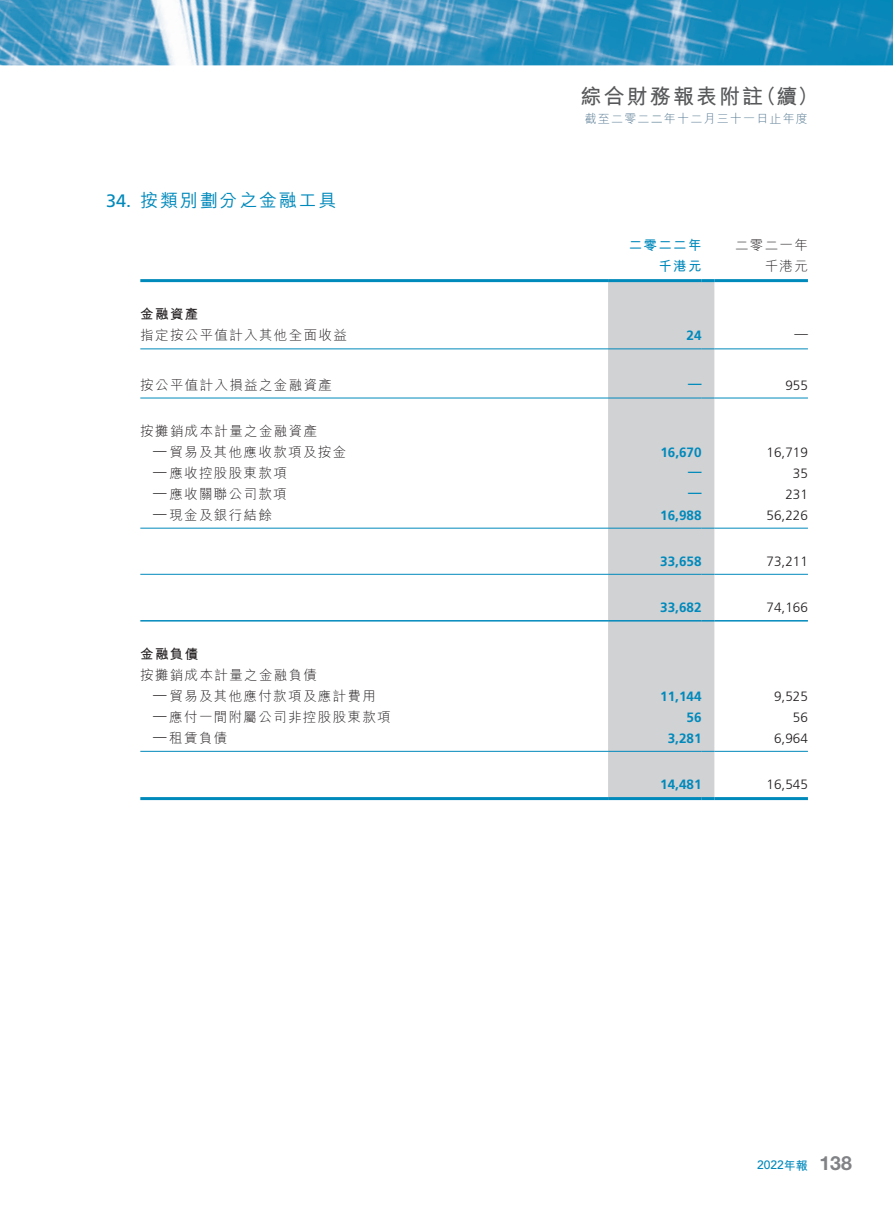
<style>
.page{position:relative;width:893px;height:1212px;background:#fff}
.page>*{position:absolute;margin:0;border:0;box-sizing:border-box;transform-origin:0 0}
.t1{font:700 21px "M Hei HK";letter-spacing:.1em;color:#57585a}
.t2{font:700 19.5px "Helvetica Neue LT Std";color:#808285}
.t3{font:500 18px "M Hei HK";letter-spacing:.1em;color:#0089bb}
.t4{font:18px "Frutiger LT Std";color:#0089bb}
.t5{font:300 13.5px "M Hei HK";letter-spacing:.1em;color:#231f20}
.t6{font:300 13.5px "Frutiger LT Std";color:#231f20}
.t7{font:700 13.5px "Frutiger LT Std";color:#0089bb}
.t8{font:700 13.5px "M Hei HK";letter-spacing:.1em;color:#0089bb}
.t9{font:700 13.5px "M Hei HK";letter-spacing:.1em;color:#231f20}
.t10{font:300 12px "M Hei HK";letter-spacing:.1em;color:#547891}
.t11{font:500 12px "Avenir LT Std";color:#0089bb}
.s1{color:#34617b}
.s2{font-family:"M Hei HK";font-weight:700}
</style>
<div class="page">
<img style="left:0;top:0;width:893px;height:65px">
<div style="left:608px;top:282px;width:106px;height:515px;background:#d1d2d4"></div>
<hr style="left:140px;top:348px;width:468px;height:1px;background:#0089bb">
<hr style="left:140px;top:398px;width:468px;height:1px;background:#0089bb">
<hr style="left:608px;top:348px;width:94px;height:1px;background:#0089bb">
<hr style="left:608px;top:398px;width:94px;height:1px;background:#0089bb">
<svg style="left:702px;top:348px;width:12px;height:1px"></svg>
<svg style="left:702px;top:398px;width:12px;height:1px"></svg>
<hr style="left:714px;top:348px;width:94px;height:1px;background:#0089bb">
<hr style="left:714px;top:398px;width:94px;height:1px;background:#0089bb">
<hr style="left:140px;top:528px;width:468px;height:1px;background:#0089bb">
<hr style="left:608px;top:528px;width:94px;height:1px;background:#0089bb">
<svg style="left:702px;top:528px;width:12px;height:1px"></svg>
<hr style="left:714px;top:528px;width:94px;height:1px;background:#0089bb">
<hr style="left:140px;top:574px;width:468px;height:1px;background:#0089bb">
<hr style="left:608px;top:574px;width:94px;height:1px;background:#0089bb">
<svg style="left:702px;top:574px;width:12px;height:1px"></svg>
<hr style="left:714px;top:574px;width:94px;height:1px;background:#0089bb">
<hr style="left:140px;top:751px;width:468px;height:1px;background:#0089bb">
<hr style="left:608px;top:751px;width:94px;height:1px;background:#0089bb">
<svg style="left:702px;top:751px;width:12px;height:1px"></svg>
<hr style="left:714px;top:751px;width:94px;height:1px;background:#0089bb">
<hr style="left:140px;top:620px;width:468px;height:1px;background:#0089bb">
<hr style="left:608px;top:620px;width:94px;height:1px;background:#0089bb">
<svg style="left:702px;top:620px;width:12px;height:1px"></svg>
<hr style="left:714px;top:620px;width:94px;height:1px;background:#0089bb">
<hr style="left:140px;top:279px;width:468px;height:3px;background:#0089bb">
<hr style="left:608px;top:279px;width:94px;height:3px;background:#0089bb">
<svg style="left:702px;top:279px;width:12px;height:3px"></svg>
<hr style="left:714px;top:279px;width:94px;height:3px;background:#0089bb">
<hr style="left:140px;top:797px;width:468px;height:3px;background:#0089bb">
<hr style="left:608px;top:797px;width:94px;height:3px;background:#0089bb">
<svg style="left:702px;top:797px;width:12px;height:3px"></svg>
<hr style="left:714px;top:797px;width:94px;height:3px;background:#0089bb">
<h3 class="t4" style="left:106px;top:191px;width:27px">34.</h3>
<h3 class="t3" style="left:140px;top:188px;width:198px">按類別劃分之金融工具</h3>
<p class="t9" style="left:140px;top:305px;width:60px">金融資產</p>
<p class="t5" style="left:140px;top:329px;width:208px">指定按公平值計入其他全面收益</p>
<p class="t5" style="left:140px;top:378px;width:193px">按公平值計入損益之金融資產</p>
<p class="t5" style="left:140px;top:424px;width:178px">按攤銷成本計量之金融資產</p>
<p class="t5" style="left:169px;top:445px;width:178px">貿易及其他應收款項及按金</p>
<p class="t6" style="left:153px;top:442px;width:15px">—</p>
<p class="t5" style="left:169px;top:466px;width:119px">應收控股股東款項</p>
<p class="t6" style="left:153px;top:463px;width:15px">—</p>
<p class="t5" style="left:169px;top:487px;width:119px">應收關聯公司款項</p>
<p class="t6" style="left:153px;top:484px;width:15px">—</p>
<p class="t5" style="left:169px;top:508px;width:104px">現金及銀行結餘</p>
<p class="t6" style="left:153px;top:505px;width:15px">—</p>
<p class="t9" style="left:140px;top:644px;width:60px">金融負債</p>
<p class="t5" style="left:140px;top:668px;width:178px">按攤銷成本計量之金融負債</p>
<p class="t5" style="left:169px;top:689px;width:208px">貿易及其他應付款項及應計費用</p>
<p class="t6" style="left:153px;top:686px;width:15px">—</p>
<p class="t5" style="left:169px;top:710px;width:223px">應付一間附屬公司非控股股東款項</p>
<p class="t6" style="left:153px;top:707px;width:15px">—</p>
<p class="t5" style="left:169px;top:731px;width:60px">租賃負債</p>
<p class="t6" style="left:153px;top:728px;width:15px">—</p>
<h1 class="t1" style="left:581px;top:81px;width:184px">綜合財務報表附註</h1>
<p class="t10" style="left:585px;top:112px;width:225px">截至二零二<span class="s1">二</span>年十二月三十一日止年度</p>
<h1 class="t1" style="left:755px;top:81px;width:64px">（續(</h1>
<p class="t8" style="left:629px;top:235px;width:74px">二零二二年</p>
<p class="t5" style="left:735px;top:238px;width:74px">二零二一年</p>
<p class="t8" style="left:658px;top:256px;width:45px">千港元</p>
<p class="t5" style="left:765px;top:259px;width:45px">千港元</p>
<p class="t7" style="left:687px;top:328px;width:17px">24</p>
<p class="t6" style="left:794px;top:326px;width:15px">—</p>
<p class="t7" style="left:688px;top:375px;width:15px">—</p>
<p class="t6" style="left:785px;top:377px;width:24px">955</p>
<p class="t7" style="left:660px;top:444px;width:43px">16,670</p>
<p class="t6" style="left:767px;top:444px;width:43px">16,719</p>
<p class="t7" style="left:688px;top:463px;width:15px">—</p>
<p class="t6" style="left:793px;top:465px;width:17px">35</p>
<p class="t7" style="left:688px;top:484px;width:15px">—</p>
<p class="t6" style="left:785px;top:486px;width:24px">231</p>
<p class="t7" style="left:660px;top:507px;width:43px">16,988</p>
<p class="t6" style="left:767px;top:507px;width:43px">56,226</p>
<p class="t7" style="left:660px;top:553px;width:43px">33,658</p>
<p class="t6" style="left:767px;top:553px;width:43px">73,211</p>
<p class="t7" style="left:660px;top:599px;width:43px">33,682</p>
<p class="t6" style="left:767px;top:600px;width:43px">74,166</p>
<p class="t7" style="left:660px;top:688px;width:43px">11,144</p>
<p class="t6" style="left:774px;top:689px;width:35px">9,525</p>
<p class="t7" style="left:686px;top:709px;width:17px">56</p>
<p class="t6" style="left:793px;top:710px;width:17px">56</p>
<p class="t7" style="left:668px;top:730px;width:35px">3,281</p>
<p class="t6" style="left:774px;top:731px;width:35px">6,964</p>
<p class="t7" style="left:660px;top:776px;width:43px">14,481</p>
<p class="t6" style="left:766px;top:777px;width:43px">16,545</p>
<p class="t11" style="left:757px;top:1158px;width:52px">2022<span class="s2">年報</span></p>
<h2 class="t2" style="left:819px;top:1150px;width:34px">138</h2>
</div>
